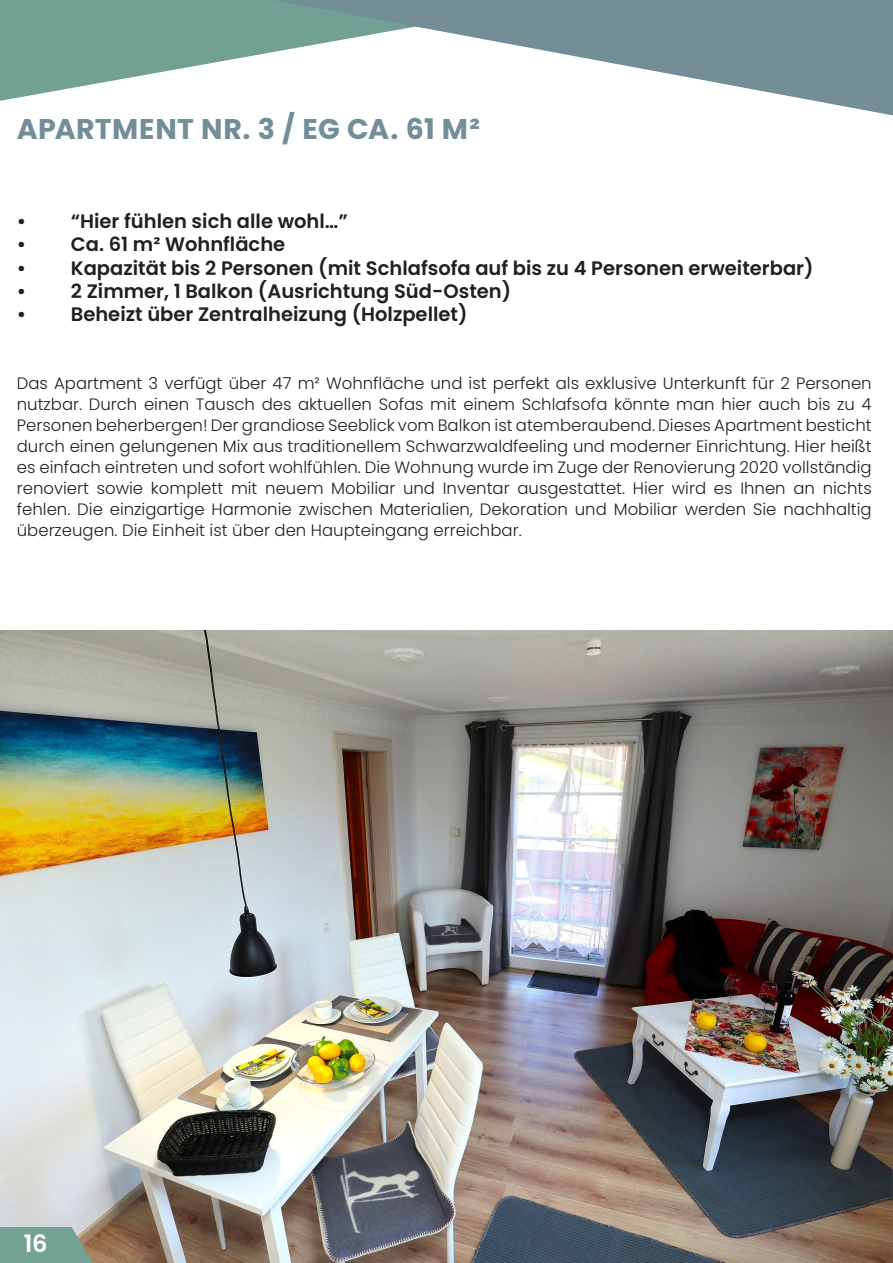
<style>
.page{position:relative;width:893px;height:1263px;background:#fff}
.page>*{position:absolute;margin:0;border:0;box-sizing:border-box;transform-origin:0 0}
.t1{font:700 28.5px "Poppins";letter-spacing:.01em;color:#748e97}
.t2{font:600 24px "Poppins";color:#fff}
.t3{font:600 19.5px "Poppins";color:#231f20}
.t4{font:300 16.5px/21px "Poppins";color:#231f20;text-align:justify}
</style>
<div class="page">
<svg style="left:0;top:0;width:273px;height:101px;fill:#72a093"></svg>
<svg style="left:273px;top:0;width:620px;height:115px"></svg>
<img style="left:0;top:630px;width:893px;height:633px">
<svg style="left:0;top:1227px;width:93px;height:36px;background:#799f91"></svg>
<svg style="left:500px;top:1137px;width:393px;height:126px;background:#6c6764"></svg>
<p class="t1" style="left:17px;top:112px;width:465px">APARTMENT NR. 3 / EG CA. 61 M²</p>
<p class="t3" style="left:17px;top:210px;width:333px">• “Hier fühlen sich alle wohl…”</p>
<p class="t3" style="left:17px;top:233px;width:270px">• Ca. 61 m² Wohnfläche</p>
<p class="t3" style="left:17px;top:256px;width:798px">• Kapazität bis 2 Personen (mit Schlafsofa auf bis zu 4 Personen erweiterbar)</p>
<p class="t3" style="left:17px;top:280px;width:496px">• 2 Zimmer, 1 Balkon (Ausrichtung Süd-Osten)</p>
<p class="t3" style="left:17px;top:303px;width:452px">• Beheizt über Zentralheizung (Holzpellet)</p>
<p class="t4" style="left:17px;top:373px;width:856px">Das Apartment 3 verfügt über 47 m² Wohnfläche und ist perfekt als exklusive Unterkunft für 2 Personen nutzbar. Durch einen Tausch des aktuellen Sofas mit einem Schlafsofa könnte man hier auch bis zu 4<br>Personen beherbergen! Der grandiose Seeblick vom Balkon ist atemberaubend. Dieses Apartment besticht durch einen gelungenen Mix aus traditionellem Schwarzwaldfeeling und moderner Einrichtung. Hier heißt es einfach eintreten und sofort wohlfühlen. Die Wohnung wurde im Zuge der Renovierung 2020 vollständig renoviert sowie komplett mit neuem Mobiliar und Inventar ausgestattet. Hier wird es Ihnen an nichts fehlen. Die einzigartige Harmonie zwischen Materialien, Dekoration und Mobiliar werden Sie nachhaltig überzeugen. Die Einheit ist über den Haupteingang erreichbar.</p>
<p class="t2" style="left:24px;top:1230px;width:25px">16</p>
</div>
